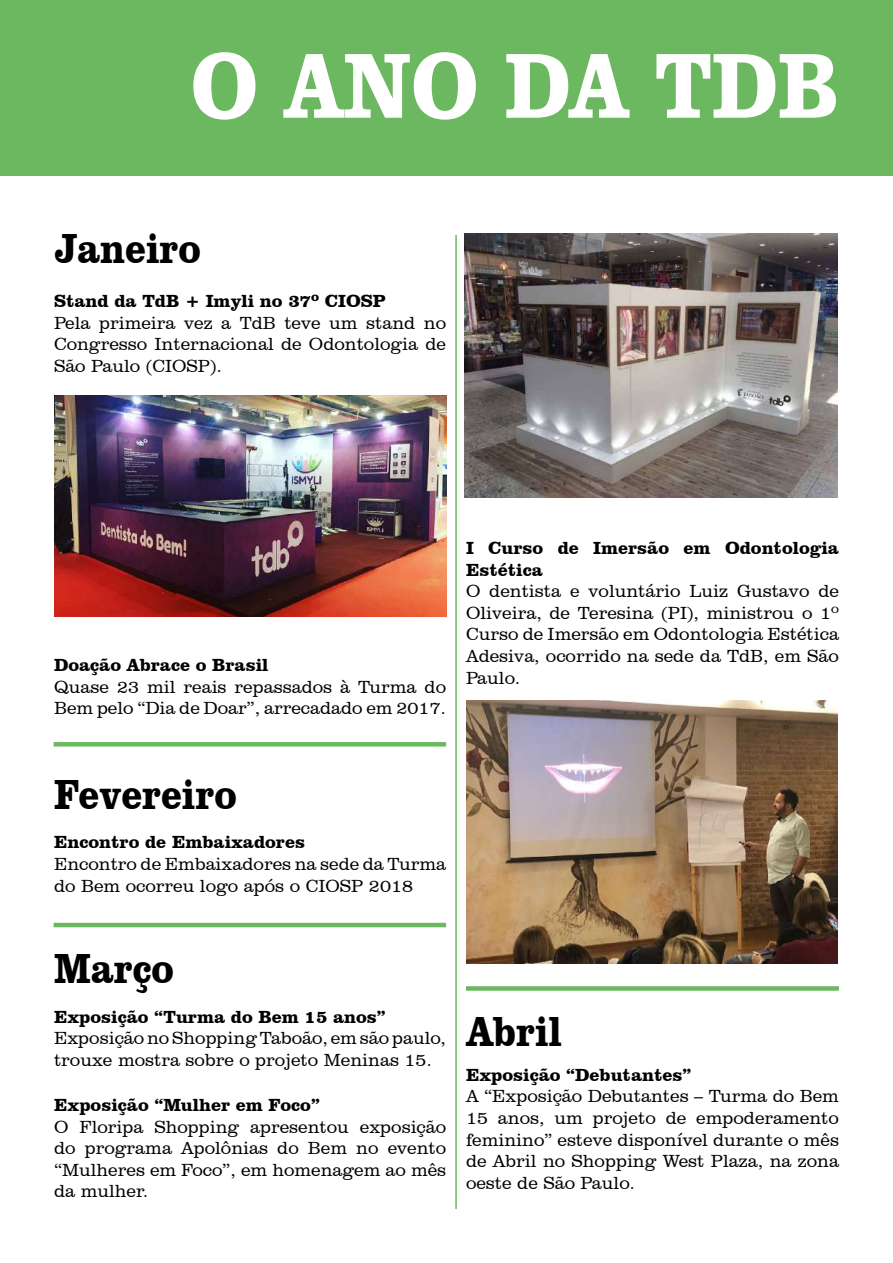
<style>
.page{position:relative;width:893px;height:1263px;background:#fff}
.page>*{position:absolute;margin:0;border:0;box-sizing:border-box;transform-origin:0 0}
.t1{font:700 94.8px "Clarendon BT";color:#fff;scale:.87 1}
.t2{font:700 43.2px "Clarendon BT";color:#000;scale:.87 1}
.t3{font:300 18px/21.6px "Clarendon BT";color:#000;text-align:justify}
.t4{font:700 18px/21.6px "Clarendon BT";color:#000}
</style>
<div class="page">
<div style="left:0;top:0;width:893px;height:175px;background:#6cb860"></div>
<img style="left:54px;top:395px;width:392px;height:221px">
<hr style="left:455px;top:235px;width:2px;height:974px;background:#6cb860">
<hr style="left:54px;top:742px;width:392px;height:4px;background:#6cb860">
<hr style="left:54px;top:923px;width:392px;height:4px;background:#6cb860">
<img style="left:465px;top:234px;width:373px;height:263px">
<img style="left:466px;top:700px;width:372px;height:263px">
<div style="left:466px;top:986px;width:373px;height:5px;background:#6cb860"></div>
<h1 class="t1" style="left:191px;top:26px;width:747px">O ANO DA TDB</h1>
<h2 class="t2" style="left:54px;top:222px;width:170px">Janeiro</h2>
<p class="t4" style="left:54px;top:290px;width:334px">Stand da TdB + Imyli no 37º CIOSP</p>
<p class="t3" style="left:54px;top:311px;width:394px">Pela primeira vez a TdB teve um stand no Congresso Internacional de Odontologia de São Paulo (CIOSP).</p>
<p class="t4" style="left:54px;top:654px;width:216px">Doação Abrace o Brasil</p>
<p class="t3" style="left:54px;top:676px;width:394px">Quase 23 mil reais repassados à Turma do<br>Bem pelo “Dia de Doar”, arrecadado em 2017.</p>
<p class="t4" style="left:466px;top:537px;width:374px">I Curso de Imersão em Odontologia<br>Estética</p>
<p class="t3" style="left:466px;top:580px;width:374px">O dentista e voluntário Luiz Gustavo de Oliveira, de Teresina (PI), ministrou o 1º Curso de Imersão em Odontologia Estética Adesiva, ocorrido na sede da TdB, em São Paulo.</p>
<h2 class="t2" style="left:54px;top:767px;width:212px">Fevereiro</h2>
<p class="t4" style="left:54px;top:831px;width:253px">Encontro de Embaixadores</p>
<p class="t3" style="left:54px;top:853px;width:394px">Encontro de Embaixadores na sede da Turma do Bem ocorreu logo após o CIOSP 2018</p>
<h2 class="t2" style="left:54px;top:941px;width:139px">Março</h2>
<p class="t4" style="left:54px;top:1005px;width:333px">Exposição “Turma do Bem 15 anos”</p>
<p class="t3" style="left:54px;top:1027px;width:394px">Exposição no Shopping Taboão, em são paulo, trouxe mostra sobre o projeto Meninas 15.</p>
<p class="t4" style="left:54px;top:1094px;width:267px">Exposição “Mulher em Foco”</p>
<p class="t3" style="left:54px;top:1115px;width:394px">O Floripa Shopping apresentou exposição do programa Apolônias do Bem no evento “Mulheres em Foco”, em homenagem ao mês da mulher.</p>
<h2 class="t2" style="left:466px;top:1005px;width:111px">Abril</h2>
<p class="t4" style="left:466px;top:1063px;width:227px">Exposição “Debutantes”</p>
<p class="t3" style="left:466px;top:1085px;width:374px">A “Exposição Debutantes – Turma do Bem 15 anos, um projeto de empoderamento feminino” esteve disponível durante o mês de Abril no Shopping West Plaza, na zona oeste de São Paulo.</p>
</div>
